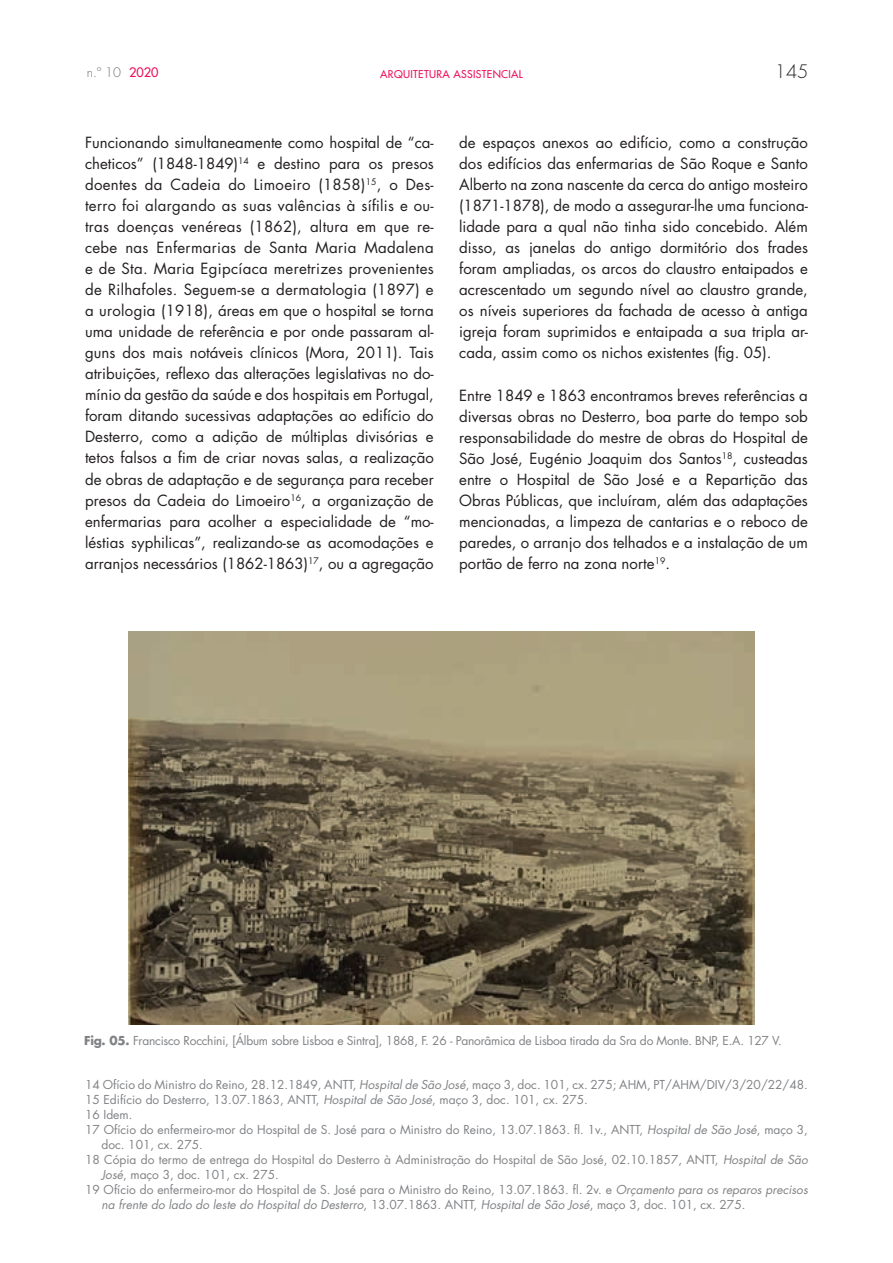
<style>
.page{position:relative;width:893px;height:1263px;background:#fff}
.page>*{position:absolute;margin:0;border:0;box-sizing:border-box;transform-origin:0 0}
.t1{font:300 18px "Futura Std";color:#231f20}
.t2{font:15px/21px "Futura Std";color:#231f20;text-align:justify}
.t3{font:300 12.75px "Futura Std";color:#6c6d70}
.t4{font:12px "Futura Std";color:#808285}
.t5{font:12px "Futura Std";letter-spacing:-.02em;color:#808285}
.t6{font:italic 12px "Futura Std";color:#808285}
.t7{font:500 10.5px "Futura Std";letter-spacing:.03em;color:#ee1059}
.s1{font-weight:500;color:#ee1059}
.s2{font-weight:700}
.s3{font-style:italic}
.s4{font-style:normal}
</style>
<div class="page">
<img style="left:129px;top:631px;width:626px;height:393px">
<p class="t3" style="left:87px;top:64px;width:73px">n.º 10 <span class="s1">2020</span></p>
<p class="t7" style="left:380px;top:67px;width:144px">ARQUITETURA ASSISTENCIAL</p>
<p class="t1" style="left:775px;top:60px;width:35px">145</p>
<p class="t2" style="left:85px;top:133px;width:350px">Funcionando simultaneamente como hospital de “ca&shy;cheticos” (1848-1849)<sup>14</sup> e destino para os presos doentes da Cadeia do Limoeiro (1858)<sup>15</sup>, o Des&shy;terro foi alargando as suas valências à sífilis e ou&shy;tras doenças venéreas (1862), altura em que re&shy;cebe nas Enfermarias de Santa Maria Madalena e de Sta. Maria Egipcíaca meretrizes provenientes de Rilhafoles. Seguem-se a dermatologia (1897) e a urologia (1918), áreas em que o hospital se torna uma unidade de referência e por onde passaram al&shy;guns dos mais notáveis clínicos (Mora, 2011). Tais atribuições, reflexo das alterações legislativas no do&shy;mínio da gestão da saúde e dos hospitais em Portugal, foram ditando sucessivas adaptações ao edifício do Desterro, como a adição de múltiplas divisórias e tetos falsos a fim de criar novas salas, a realização de obras de adaptação e de segurança para receber presos da Cadeia do Limoeiro<sup>16</sup>, a organização de enfermarias para acolher a especialidade de “mo&shy;léstias syphilicas”, realizando-se as acomodações e arranjos necessários (1862-1863)<sup>17</sup>, ou a agregação</p>
<p class="t2" style="left:459px;top:133px;width:350px">de espaços anexos ao edifício, como a construção dos edifícios das enfermarias de São Roque e Santo Alberto na zona nascente da cerca do antigo mosteiro (1871-1878), de modo a assegurar-lhe uma funciona&shy;lidade para a qual não tinha sido concebido. Além disso, as janelas do antigo dormitório dos frades foram ampliadas, os arcos do claustro entaipados e acrescentado um segundo nível ao claustro grande, os níveis superiores da fachada de acesso à antiga igreja foram suprimidos e entaipada a sua tripla ar&shy;cada, assim como os nichos existentes (fig. 05).</p>
<p class="t2" style="left:459px;top:385px;width:350px">Entre 1849 e 1863 encontramos breves referências a diversas obras no Desterro, boa parte do tempo sob responsabilidade do mestre de obras do Hospital de São José, Eugénio Joaquim dos Santos<sup>18</sup>, custeadas entre o Hospital de São José e a Repartição das Obras Públicas, que incluíram, além das adaptações mencionadas, a limpeza de cantarias e o reboco de paredes, o arranjo dos telhados e a instalação de um portão de ferro na zona norte<sup>19</sup>.</p>
<p class="t5" style="left:84px;top:1033px;width:699px"><span class="s2">Fig. 05.</span> Francisco Rocchini, [Álbum sobre Lisboa e Sintra], 1868, F. 26 - Panorâmica de Lisboa tirada da Sra do Monte. BNP, E.A. 127 V.</p>
<p class="t4" style="left:85px;top:1077px;width:724px">14 Ofício do Ministro do Reino, 28.12.1849, ANTT, <span class="s3">Hospital de São José</span>, maço 3, doc. 101, cx. 275; AHM, PT/AHM/DIV/3/20/22/48.</p>
<p class="t4" style="left:85px;top:1092px;width:504px">15 Edifício do Desterro, 13.07.1863, ANTT, <span class="s3">Hospital de São José</span>, maço 3, doc. 101, cx. 275.</p>
<p class="t4" style="left:85px;top:1107px;width:49px">16 Idem.</p>
<p class="t4" style="left:85px;top:1122px;width:724px">17 Ofício do enfermeiro-mor do Hospital de S. José para o Ministro do Reino, 13.07.1863. fl. 1v., ANTT, <span class="s3">Hospital de São José</span>, maço 3,</p>
<p class="t4" style="left:102px;top:1137px;width:103px">doc. 101, cx. 275.</p>
<p class="t4" style="left:85px;top:1152px;width:724px">18 Cópia do termo de entrega do Hospital do Desterro à Administração do Hospital de São José, 02.10.1857, ANTT, <span class="s3">Hospital de São</span></p>
<p class="t4" style="left:102px;top:1167px;width:179px"><span class="s3">José</span>, maço 3, doc. 101, cx. 275.</p>
<p class="t4" style="left:85px;top:1182px;width:724px">19 Ofício do enfermeiro-mor do Hospital de S. José para o Ministro do Reino, 13.07.1863. fl. 2v. e <span class="s3">Orçamento para os reparos precisos</span></p>
<p class="t6" style="left:102px;top:1197px;width:645px">na frente do lado do leste do Hospital do Desterro<span class="s4">, 13.07.1863. ANTT,</span> Hospital de São José<span class="s4">, maço 3, doc. 101, cx. 275.</span></p>
</div>
